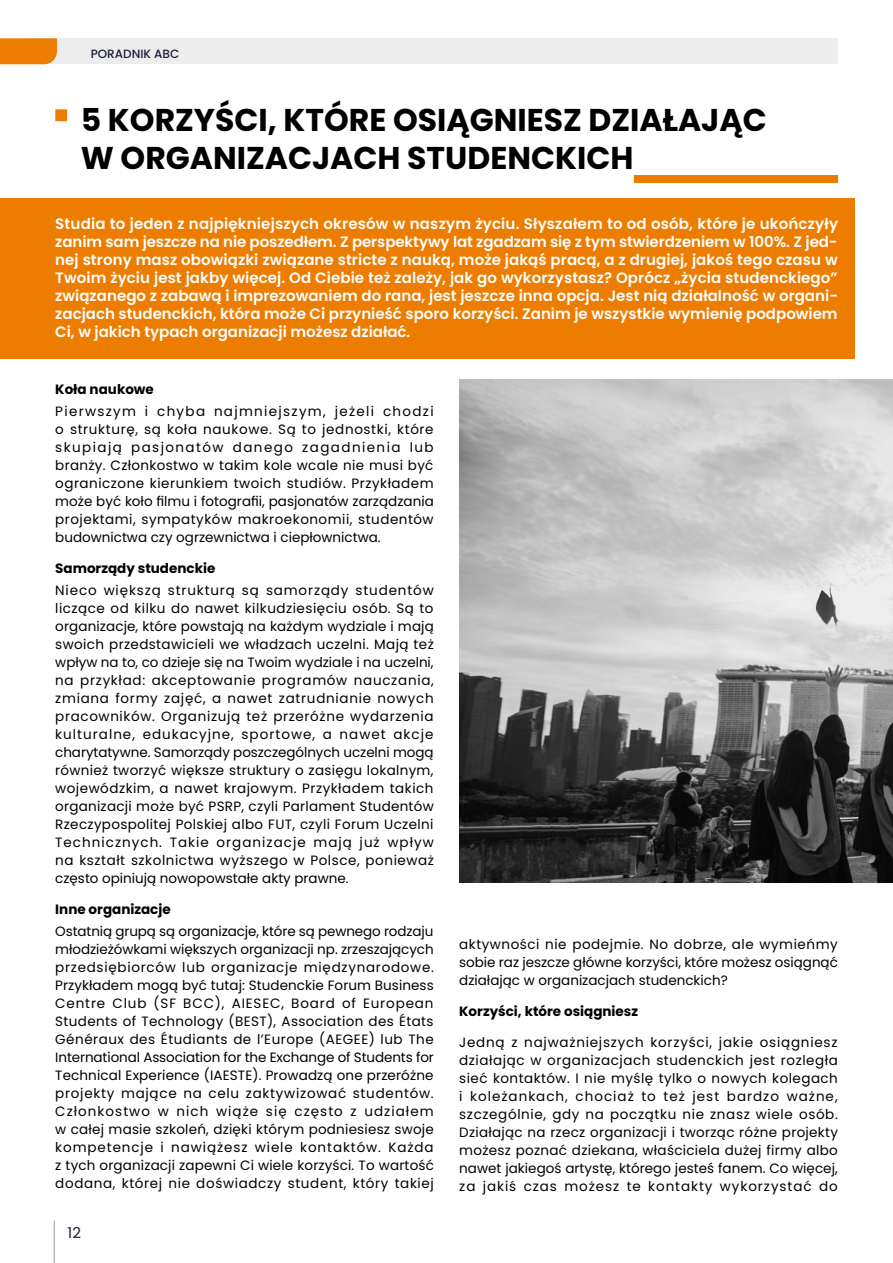
<style>
.page{position:relative;width:893px;height:1263px;background:#fff}
.page>*{position:absolute;margin:0;border:0;box-sizing:border-box;transform-origin:0 0}
.t1{font:700 31.5px/37.8px "Poppins";color:#000}
.t2{font:600 15px/18px "Poppins";color:#fff;text-align:justify}
.t3{font:15px "Poppins";color:#1b1f37}
.t4{font:13.5px/18px "Poppins";color:#000;text-align:justify}
.t5{font:700 13.5px "Poppins";color:#000}
.t6{font:500 12px "Poppins";color:#1b1f37}
</style>
<div class="page">
<div style="left:26px;top:38px;width:812px;height:26px;background:#ededed"></div>
<hr style="left:54px;top:1220px;width:1px;height:43px;background:#959799">
<svg style="left:0;top:38px;width:57px;height:26px"></svg>
<div style="left:0;top:198px;width:855px;height:160px;background:#ed7d00"></div>
<svg style="left:55px;top:109px;width:12px;height:12px"></svg>
<div style="left:634px;top:175px;width:204px;height:8px;background:#ed7d00"></div>
<img style="left:459px;top:379px;width:434px;height:503px">
<p class="t6" style="left:91px;top:46px;width:90px">PORADNIK ABC</p>
<h1 class="t1" style="left:81px;top:101px;width:687px">5 KORZYŚCI, KTÓRE OSIĄGNIESZ DZIAŁAJĄC<br>W ORGANIZACJACH STUDENCKICH</h1>
<p class="t2" style="left:55px;top:215px;width:784px">Studia to jeden z najpiękniejszych okresów w naszym życiu. Słyszałem to od osób, które je ukończyły zanim sam jeszcze na nie poszedłem. Z perspektywy lat zgadzam się z tym stwierdzeniem w 100%. Z jed&shy;nej strony masz obowiązki związane stricte z nauką, może jakąś pracą, a z drugiej, jakoś tego czasu w Twoim życiu jest jakby więcej. Od Ciebie też zależy, jak go wykorzystasz? Oprócz „życia studenckiego” związanego z zabawą i imprezowaniem do rana, jest jeszcze inna opcja. Jest nią działalność w organi&shy;zacjach studenckich, która może Ci przynieść sporo korzyści. Zanim je wszystkie wymienię podpowiem Ci, w jakich typach organizacji możesz działać.</p>
<p class="t5" style="left:55px;top:381px;width:100px">Koła naukowe</p>
<p class="t4" style="left:55px;top:402px;width:380px">Pierwszym i chyba najmniejszym, jeżeli chodzi o strukturę, są koła naukowe. Są to jednostki, które skupiają pasjonatów danego zagadnienia lub branży. Członkostwo w takim kole wcale nie musi być ograniczone kierunkiem twoich studiów. Przykładem może być koło filmu i fotografii, pasjonatów zarządzania projektami, sympatyków makroekonomii, studentów budownictwa czy ogrzewnictwa i ciepłownictwa.</p>
<p class="t5" style="left:55px;top:560px;width:162px">Samorządy studenckie</p>
<p class="t4" style="left:55px;top:581px;width:380px">Nieco większą strukturą są samorządy studentów liczące od kilku do nawet kilkudziesięciu osób. Są to organizacje, które powstają na każdym wydziale i mają swoich przedstawicieli we władzach uczelni. Mają też wpływ na to, co dzieje się na Twoim wydziale i na uczelni, na przykład: akceptowanie programów nauczania, zmiana formy zajęć, a nawet zatrudnianie nowych pracowników. Organizują też przeróżne wydarzenia kulturalne, edukacyjne, sportowe, a nawet akcje charytatywne. Samorządy poszczególnych uczelni mogą również tworzyć większe struktury o zasięgu lokalnym, wojewódzkim, a nawet krajowym. Przykładem takich organizacji może być PSRP, czyli Parlament Studentów Rzeczypospolitej Polskiej albo FUT, czyli Forum Uczelni Technicznych. Takie organizacje mają już wpływ na kształt szkolnictwa wyższego w Polsce, ponieważ często opiniują nowopowstałe akty prawne.</p>
<p class="t5" style="left:55px;top:901px;width:117px">Inne organizacje</p>
<p class="t4" style="left:55px;top:922px;width:380px">Ostatnią grupą są organizacje, które są pewnego rodzaju młodzieżówkami większych organizacji np. zrzeszających przedsiębiorców lub organizacje międzynarodowe.<br>Przykładem mogą być tutaj: Studenckie Forum Business Centre Club (SF BCC), AIESEC, Board of European Students of Technology (BEST), Association des États Généraux des Étudiants de l’Europe (AEGEE) lub The International Association for the Exchange of Students for Technical Experience (IAESTE). Prowadzą one przeróżne projekty mające na celu zaktywizować studentów.<br>Członkostwo w nich wiąże się często z udziałem w całej masie szkoleń, dzięki którym podniesiesz swoje kompetencje i nawiążesz wiele kontaktów. Każda z tych organizacji zapewni Ci wiele korzyści. To wartość dodana, której nie doświadczy student, który takiej</p>
<p class="t3" style="left:68px;top:1224px;width:15px">12</p>
<p class="t4" style="left:459px;top:936px;width:380px">aktywności nie podejmie. No dobrze, ale wymieńmy sobie raz jeszcze główne korzyści, które możesz osiągnąć działając w organizacjach studenckich?</p>
<p class="t5" style="left:459px;top:1003px;width:180px">Korzyści, które osiągniesz</p>
<p class="t4" style="left:459px;top:1033px;width:380px">Jedną z najważniejszych korzyści, jakie osiągniesz działając w organizacjach studenckich jest rozległa sieć kontaktów. I nie myślę tylko o nowych kolegach i koleżankach, chociaż to też jest bardzo ważne, szczególnie, gdy na początku nie znasz wiele osób.<br>Działając na rzecz organizacji i tworząc różne projekty możesz poznać dziekana, właściciela dużej firmy albo nawet jakiegoś artystę, którego jesteś fanem. Co więcej, za jakiś czas możesz te kontakty wykorzystać do</p>
</div>
